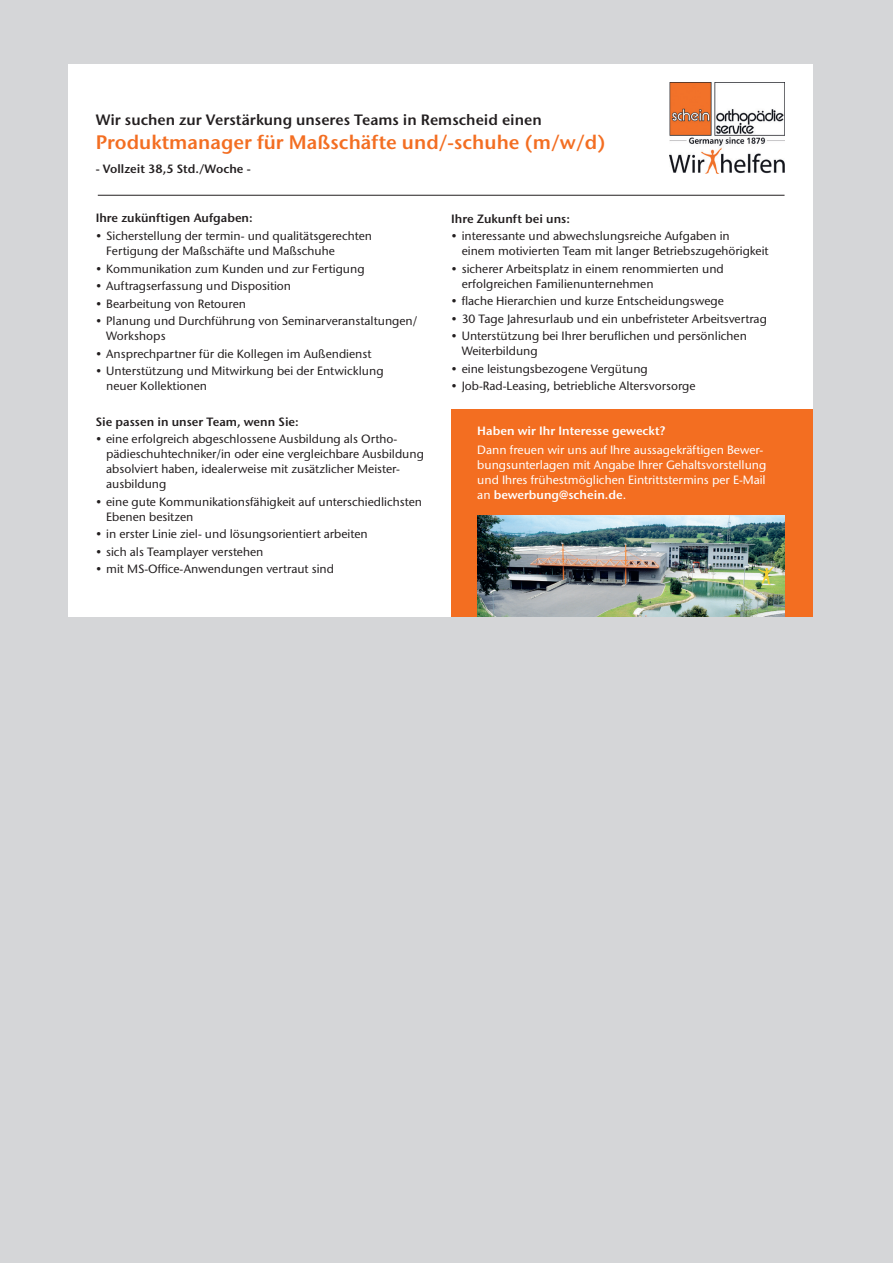
<style>
.page{position:relative;width:893px;height:1263px;background:#d5d6d8}
.page>*{position:absolute;margin:0;border:0;box-sizing:border-box;transform-origin:0 0}
.t1{font:600 19.5px "Stone Sans ITC Std";color:#f36e22}
.t2{font:600 15px "Stone Sans ITC Std";color:#231f20}
.t3{font:500 12px/15px "Stone Sans ITC Std";color:#231f20}
.t4{font:500 12px/15px "Stone Sans ITC Std";color:#fff}
.t5{font:600 12px "Stone Sans ITC Std";color:#231f20}
.t6{font:600 12px "Stone Sans ITC Std";color:#fff}
.s1{font-weight:600}
</style>
<div class="page">
<div style="left:68px;top:64px;width:744px;height:553px;background:#fff"></div>
<img style="left:669px;top:83px;width:115px;height:90px">
<div style="left:451px;top:409px;width:361px;height:208px;background:#f36e21"></div>
<hr style="left:98px;top:195px;width:686px;height:1px;background:#231f20">
<img style="left:477px;top:516px;width:307px;height:101px">
<p class="t2" style="left:96px;top:110px;width:448px">Wir suchen zur Verstärkung unseres Teams in Remscheid einen</p>
<h1 class="t1" style="left:96px;top:130px;width:511px">Produktmanager für Maßschäfte und/-schuhe (m/w/d)</h1>
<p class="t5" style="left:96px;top:161px;width:157px">- Vollzeit 38,5 Std./Woche -</p>
<p class="t5" style="left:96px;top:211px;width:159px">Ihre zukünftigen Aufgaben:</p>
<p class="t3" style="left:106px;top:228px;width:267px;text-indent:-10px">• Sicherstellung der termin- und qualitätsgerechten<br>Fertigung der Maßschäfte und Maßschuhe</p>
<p class="t3" style="left:96px;top:261px;width:270px">• Kommunikation zum Kunden und zur Fertigung</p>
<p class="t3" style="left:96px;top:278px;width:197px">• Auftragserfassung und Disposition</p>
<p class="t3" style="left:96px;top:296px;width:152px">• Bearbeitung von Retouren</p>
<p class="t3" style="left:106px;top:313px;width:313px;text-indent:-10px">• Planung und Durchführung von Seminarveranstaltungen/<br>Workshops</p>
<p class="t3" style="left:96px;top:346px;width:277px">• Ansprechpartner für die Kollegen im Außendienst</p>
<p class="t3" style="left:106px;top:364px;width:279px;text-indent:-10px">• Unterstützung und Mitwirkung bei der Entwicklung neuer Kollektionen</p>
<p class="t5" style="left:96px;top:414px;width:205px">Sie passen in unser Team, wenn Sie:</p>
<p class="t3" style="left:106px;top:431px;width:319px;text-indent:-10px">• eine erfolgreich abgeschlossene Ausbildung als Ortho&shy;pädieschuhtechniker/in oder eine vergleichbare Ausbildung absolviert haben, idealerweise mit zusätzlicher Meister&shy;ausbildung</p>
<p class="t3" style="left:106px;top:494px;width:317px;text-indent:-10px">• eine gute Kommunikationsfähigkeit auf unterschiedlichsten<br>Ebenen besitzen</p>
<p class="t3" style="left:96px;top:526px;width:273px">• in erster Linie ziel- und lösungsorientiert arbeiten</p>
<p class="t3" style="left:96px;top:544px;width:169px">• sich als Teamplayer verstehen</p>
<p class="t3" style="left:96px;top:561px;width:240px">• mit MS-Office-Anwendungen vertraut sind</p>
<p class="t5" style="left:451px;top:211px;width:120px">Ihre Zukunft bei uns:</p>
<p class="t3" style="left:462px;top:228px;width:308px;text-indent:-10px">• interessante und abwechslungsreiche Aufgaben in<br>einem motivierten Team mit langer Betriebszugehörigkeit</p>
<p class="t3" style="left:462px;top:261px;width:264px;text-indent:-10px">• sicherer Arbeitsplatz in einem renommierten und erfolgreichen Familienunternehmen</p>
<p class="t3" style="left:451px;top:293px;width:274px">• flache Hierarchien und kurze Entscheidungswege</p>
<p class="t3" style="left:451px;top:311px;width:317px">• 30 Tage Jahresurlaub und ein unbefristeter Arbeitsvertrag</p>
<p class="t3" style="left:462px;top:329px;width:287px;text-indent:-10px">• Unterstützung bei Ihrer beruflichen und persönlichen<br>Weiterbildung</p>
<p class="t3" style="left:451px;top:361px;width:198px">• eine leistungsbezogene Vergütung</p>
<p class="t3" style="left:451px;top:379px;width:246px">• Job-Rad-Leasing, betriebliche Altersvorsorge</p>
<p class="t6" style="left:477px;top:423px;width:190px">Haben wir Ihr Interesse geweckt?</p>
<p class="t4" style="left:477px;top:443px;width:291px">Dann freuen wir uns auf Ihre aussagekräftigen Bewer&shy;bungsunterlagen mit Angabe Ihrer Gehaltsvorstellung und Ihres frühestmöglichen Eintrittstermins per E-Mail an <span class="s1">bewerbung@schein.de</span>.</p>
</div>
